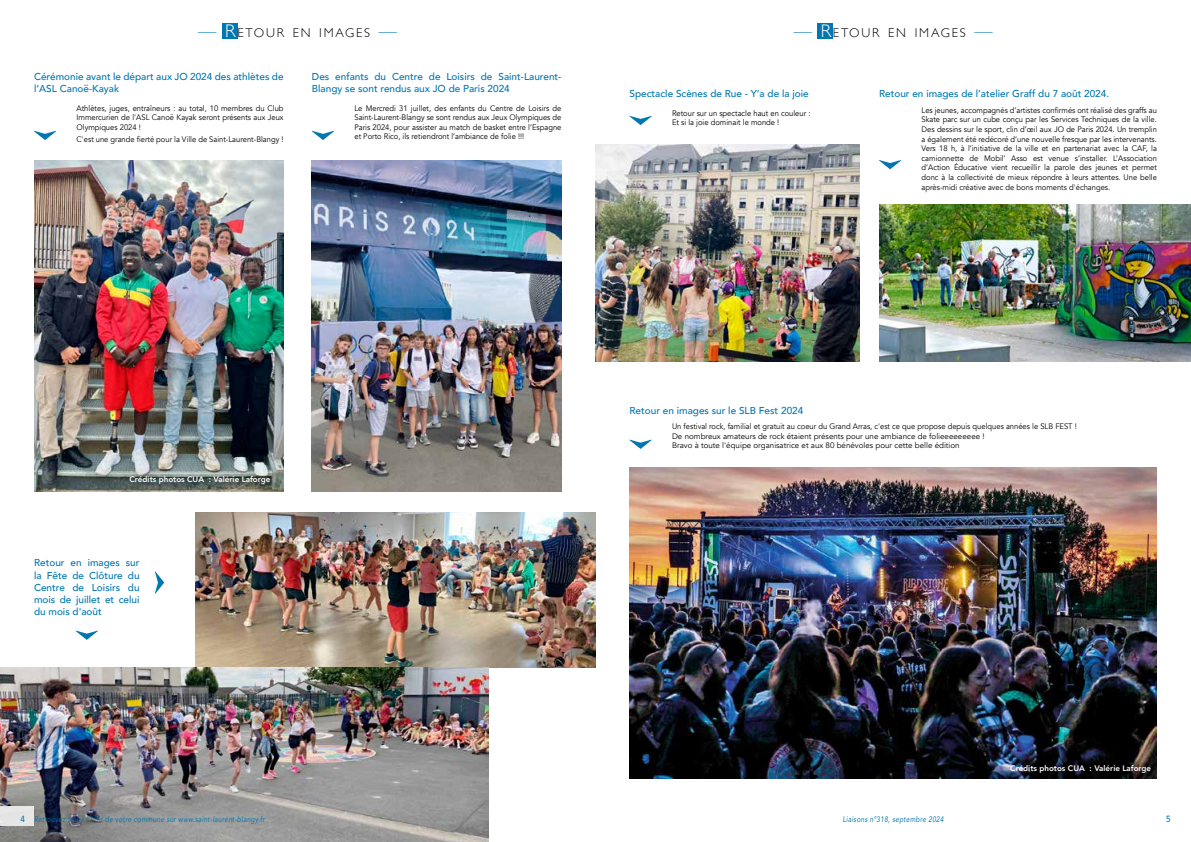
<style>
.page{position:relative;width:1191px;height:842px;background:#fff}
.page>*{position:absolute;margin:0;border:0;box-sizing:border-box;transform-origin:0 0}
.t1{font:300 12.7px "Gill Sans";letter-spacing:.145em;color:#000}
.t2{font:500 10px/12px "Avenir";color:#0077b0}
.t3{font:500 9px "Avenir";color:#0077b0;scale:.9 1}
.t4{font:8px/9.6px "Avenir";color:#000;text-align:justify;scale:.95 1}
.t5{font:italic 8px "Avenir";letter-spacing:.05em;color:#0077b0;scale:.8 1}
.t6{font:800 8px "Avenir";color:#fff}
.s1{font-size:18.2px;color:#0077b0}
.s2{font-size:18.2px;color:#fff}
.s3{font-weight:500;font-style:normal;font-size:9px}
</style>
<div class="page">
<img style="left:195px;top:513px;width:400px;height:155px">
<img style="left:0;top:668px;width:489px;height:174px">
<img style="left:879px;top:205px;width:312px;height:156px">
<img style="left:34px;top:160px;width:249px;height:332px">
<img style="left:595px;top:145px;width:264px;height:216px">
<img style="left:312px;top:160px;width:249px;height:332px">
<svg style="left:34px;top:131px;width:22px;height:9px"></svg>
<svg style="left:312px;top:131px;width:22px;height:9px"></svg>
<svg style="left:629px;top:116px;width:22px;height:9px"></svg>
<svg style="left:76px;top:630px;width:22px;height:10px"></svg>
<svg style="left:155px;top:571px;width:9px;height:23px"></svg>
<svg style="left:879px;top:160px;width:22px;height:9px"></svg>
<svg style="left:629px;top:440px;width:22px;height:9px"></svg>
<img style="left:629px;top:467px;width:528px;height:312px">
<div style="left:0;top:806px;width:34px;height:19px;background:#e6e6e5"></div>
<div style="left:222px;top:23px;width:15px;height:15px;background:#0077b0"></div>
<div style="left:817px;top:23px;width:16px;height:15px;background:#0077b0"></div>
<h1 class="t1" style="left:198px;top:23px;width:200px"><span class="s1">—</span> <span class="s2">R</span>ETOUR EN IMAGES <span class="s1">—</span></h1>
<h1 class="t1" style="left:793px;top:23px;width:200px"><span class="s1">—</span> <span class="s2">R</span>ETOUR EN IMAGES <span class="s1">—</span></h1>
<p class="t2" style="left:34px;top:70px;width:251px">Cérémonie avant le départ aux JO 2024 des athlètes de l’ASL Canoë-Kayak</p>
<p class="t4" style="left:77px;top:103px;width:219px">Athlètes, juges, entraîneurs : au total, 10 membres du Club Immercurien de l'ASL Canoë Kayak seront présents aux Jeux Olympiques 2024 !</p>
<p class="t4" style="left:77px;top:135px;width:219px">C'est une grande fierté pour la Ville de Saint-Laurent-Blangy !</p>
<p class="t2" style="left:312px;top:70px;width:251px">Des enfants du Centre de Loisirs de Saint-Laurent-<br>Blangy se sont rendus aux JO de Paris 2024</p>
<p class="t4" style="left:354px;top:103px;width:219px">Le Mercredi 31 juillet, des enfants du Centre de Loisirs de Saint-Laurent-Blangy se sont rendus aux Jeux Olympiques de Paris 2024, pour assister au match de basket entre l’Espagne et Porto Rico, ils retiendront l’ambiance de folie !!!</p>
<p class="t2" style="left:629px;top:87px;width:181px">Spectacle Scènes de Rue - Y’a de la joie</p>
<p class="t4" style="left:672px;top:108px;width:147px">Retour sur un spectacle haut en couleur :<br>Et si la joie dominait le monde !</p>
<p class="t2" style="left:879px;top:87px;width:232px">Retour en images de l’atelier Graff du 7 août 2024.</p>
<p class="t4" style="left:921px;top:105px;width:249px">Les jeunes, accompagnés d’artistes confirmés ont réalisé des graffs au Skate parc sur un cube conçu par les Services Techniques de la ville.<br>Des dessins sur le sport, clin d’œil aux JO de Paris 2024. Un tremplin a également été redécoré d’une nouvelle fresque par les intervenants.<br>Vers 18 h, à l’initiative de la ville et en partenariat avec la CAF, la camionnette de Mobil’ Asso est venue s’installer. L’Association d’Action Éducative vient recueillir la parole des jeunes et permet donc à la collectivité de mieux répondre à leurs attentes. Une belle après-midi créative avec de bons moments d'échanges.</p>
<p class="t6" style="left:129px;top:473px;width:142px">Crédits photos CUA : Valérie Laforge</p>
<p class="t2" style="left:34px;top:556px;width:107px;text-align:justify">Retour en images sur la Fête de Clôture du Centre de Loisirs du mois de juillet et celui du mois d'août</p>
<p class="t2" style="left:629px;top:404px;width:175px">Retour en images sur le SLB Fest 2024</p>
<p class="t4" style="left:672px;top:422px;width:427px;text-align:left">Un festival rock, familial et gratuit au coeur du Grand Arras, c'est ce que propose depuis quelques années le SLB FEST !<br>De nombreux amateurs de rock étaient présents pour une ambiance de folieeeeeeeee !<br>Bravo à toute l'équipe organisatrice et aux 80 bénévoles pour cette belle édition</p>
<p class="t6" style="left:1010px;top:762px;width:142px">Crédits photos CUA : Valérie Laforge</p>
<p class="t5" style="left:20px;top:814px;width:307px"><span class="s3">4</span> Retrouvez toute l’info de votre commune sur www.saint-laurent-blangy.fr</p>
<p class="t5" style="left:842px;top:814px;width:128px">Liaisons n°318, septembre 2024</p>
<p class="t3" style="left:1166px;top:811px;width:7px">5</p>
</div>
